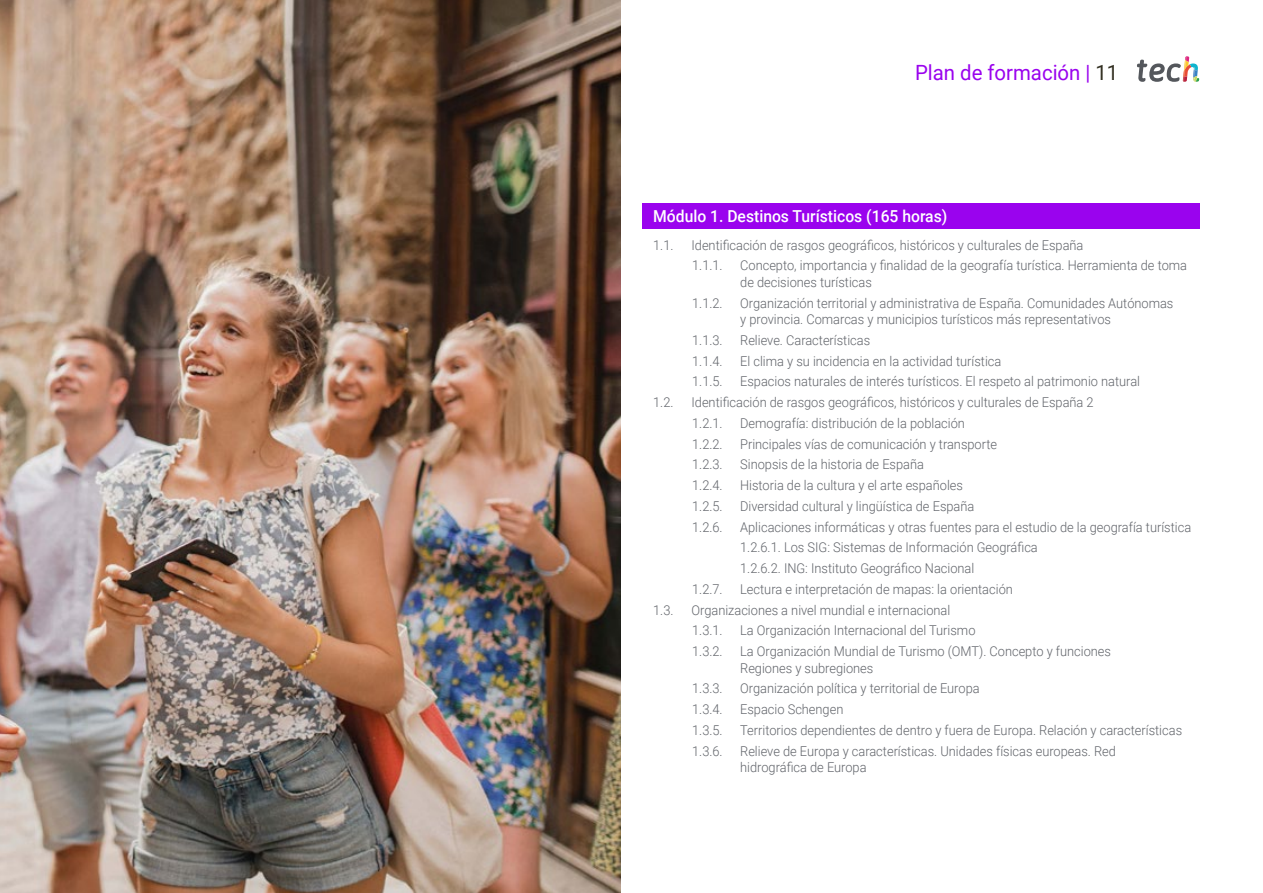
<style>
.page{position:relative;width:1263px;height:893px;background:#fff}
.page>*{position:absolute;margin:0;border:0;box-sizing:border-box;transform-origin:0 0}
.t1{font:21px "Roboto";color:#9a03ee}
.t2{font:500 16.5px "Roboto";color:#fff;scale:.95 1}
.t3{font:300 13.5px/20.7px "Roboto";color:#61646a;scale:.95 1}
.s1{color:#312e20}
</style>
<div class="page">
<img style="left:0;top:0;width:621px;height:893px">
<svg style="left:1137px;top:56px;width:62px;height:26px"></svg>
<div style="left:642px;top:204px;width:557px;height:25px;background:#9a03ee"></div>
<h1 class="t1" style="left:915px;top:57px;width:205px">Plan de formación | <span class="s1">11</span></h1>
<p class="t2" style="left:653px;top:205px;width:311px">Módulo 1. Destinos Turísticos (165 horas)</p>
<p class="t3" style="left:653px;top:234px;width:23px">1.1.</p>
<p class="t3" style="left:691px;top:234px;width:414px">Identificación de rasgos geográficos, históricos y culturales de España<br>1.1.1.</p>
<p class="t3" style="left:740px;top:257px;width:472px;line-height:16.5px">Concepto, importancia y finalidad de la geografía turística. Herramienta de toma de decisiones turísticas</p>
<p class="t3" style="left:692px;top:292px;width:34px">1.1.2.</p>
<p class="t3" style="left:740px;top:294px;width:458px;line-height:16.5px">Organización territorial y administrativa de España. Comunidades Autónomas y provincia. Comarcas y municipios turísticos más representativos</p>
<p class="t3" style="left:692px;top:329px;width:34px">1.1.3.</p>
<p class="t3" style="left:740px;top:329px;width:138px">Relieve. Características</p>
<p class="t3" style="left:692px;top:350px;width:34px">1.1.4.</p>
<p class="t3" style="left:740px;top:350px;width:276px">El clima y su incidencia en la actividad turística</p>
<p class="t3" style="left:692px;top:371px;width:34px">1.1.5.</p>
<p class="t3" style="left:740px;top:371px;width:422px">Espacios naturales de interés turísticos. El respeto al patrimonio natural</p>
<p class="t3" style="left:653px;top:391px;width:23px">1.2.</p>
<p class="t3" style="left:691px;top:391px;width:425px">Identificación de rasgos geográficos, históricos y culturales de España 2<br>1.2.1.</p>
<p class="t3" style="left:740px;top:412px;width:238px">Demografía: distribución de la población</p>
<p class="t3" style="left:692px;top:433px;width:34px">1.2.2.</p>
<p class="t3" style="left:740px;top:433px;width:272px">Principales vías de comunicación y transporte</p>
<p class="t3" style="left:692px;top:454px;width:34px">1.2.3.</p>
<p class="t3" style="left:740px;top:454px;width:195px">Sinopsis de la historia de España</p>
<p class="t3" style="left:692px;top:474px;width:34px">1.2.4.</p>
<p class="t3" style="left:740px;top:474px;width:236px">Historia de la cultura y el arte españoles</p>
<p class="t3" style="left:692px;top:495px;width:34px">1.2.5.</p>
<p class="t3" style="left:740px;top:495px;width:248px">Diversidad cultural y lingüística de España</p>
<p class="t3" style="left:692px;top:516px;width:34px">1.2.6.</p>
<p class="t3" style="left:740px;top:516px;width:476px">Aplicaciones informáticas y otras fuentes para el estudio de la geografía turística<br>1.2.6.1. Los SIG: Sistemas de Información Geográfica<br>1.2.6.2. ING: Instituto Geográfico Nacional</p>
<p class="t3" style="left:692px;top:578px;width:34px">1.2.7.</p>
<p class="t3" style="left:740px;top:578px;width:289px">Lectura e interpretación de mapas: la orientación</p>
<p class="t3" style="left:653px;top:599px;width:23px">1.3.</p>
<p class="t3" style="left:691px;top:599px;width:274px">Organizaciones a nivel mundial e internacional<br>1.3.1.</p>
<p class="t3" style="left:740px;top:620px;width:249px">La Organización Internacional del Turismo</p>
<p class="t3" style="left:692px;top:640px;width:34px">1.3.2.</p>
<p class="t3" style="left:740px;top:643px;width:392px;line-height:16.5px">La Organización Mundial de Turismo (OMT). Concepto y funciones<br>Regiones y subregiones</p>
<p class="t3" style="left:692px;top:678px;width:34px">1.3.3.</p>
<p class="t3" style="left:740px;top:678px;width:254px">Organización política y territorial de Europa</p>
<p class="t3" style="left:692px;top:698px;width:34px">1.3.4.</p>
<p class="t3" style="left:740px;top:698px;width:110px">Espacio Schengen</p>
<p class="t3" style="left:692px;top:719px;width:34px">1.3.5.</p>
<p class="t3" style="left:740px;top:719px;width:467px">Territorios dependientes de dentro y fuera de Europa. Relación y características</p>
<p class="t3" style="left:692px;top:740px;width:34px">1.3.6.</p>
<p class="t3" style="left:740px;top:742px;width:397px;line-height:16.5px">Relieve de Europa y características. Unidades físicas europeas. Red hidrográfica de Europa</p>
</div>
